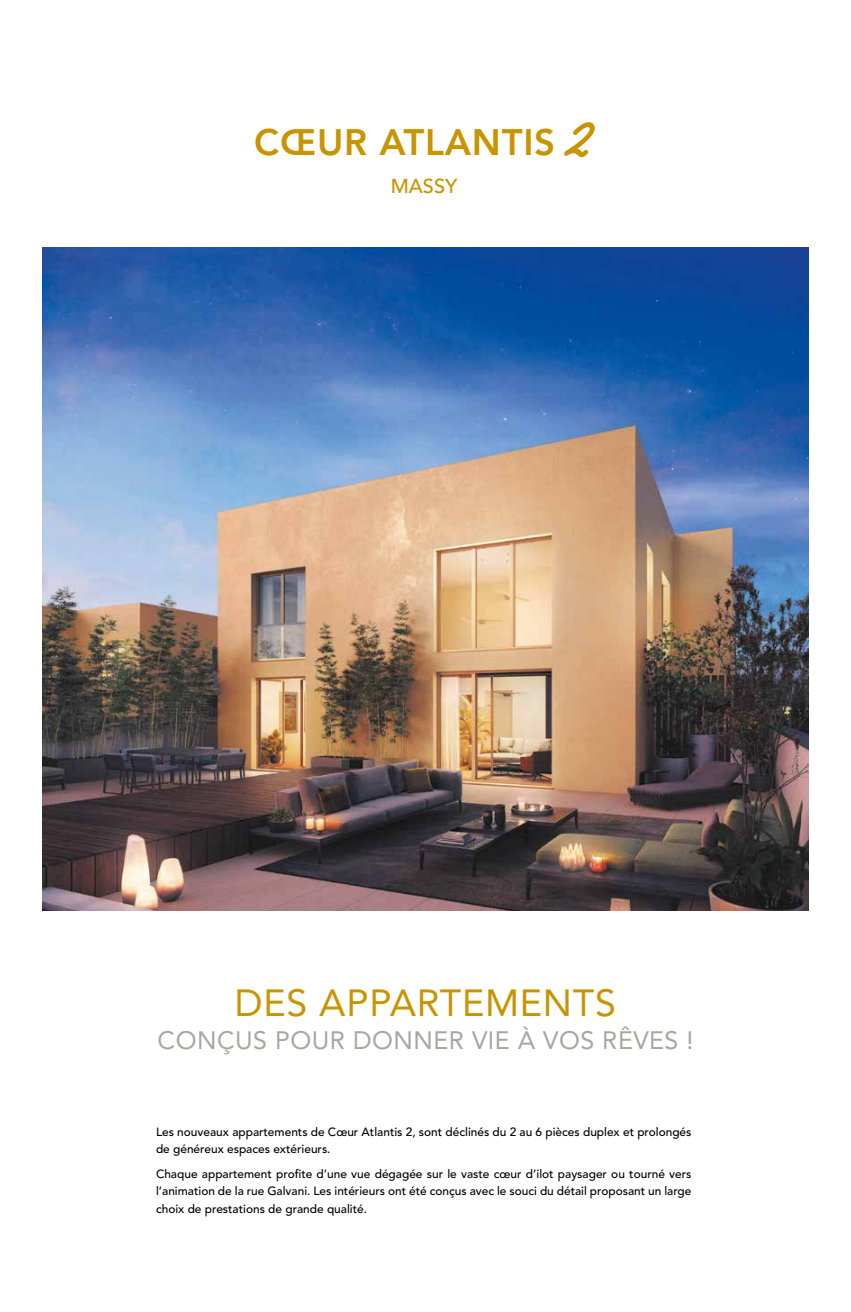
<style>
.page{position:relative;width:851px;height:1312px;background:#fff}
.page>*{position:absolute;margin:0;border:0;box-sizing:border-box;transform-origin:0 0}
.t1{font:37.5px "Avenir LT Std";letter-spacing:.02em;color:#c99400}
.t2{font:800 36.5px "Avenir LT Std";letter-spacing:.02em;color:#c99400}
.t3{font:25px "Avenir LT Std";letter-spacing:.02em;color:#aba59e}
.t4{font:500 20px "Avenir LT Std";color:#c99400}
.t5{font:500 11.88px/17.5px "Avenir LT Std";color:#000}
.s1{font-family:"Francaise Mediumdemo";font-weight:500;font-size:61px}
</style>
<div class="page">
<img style="left:43px;top:247px;width:765px;height:663px">
<svg style="left:564px;top:122px;width:31px;height:36px"></svg>
<h2 class="t2" style="left:254px;top:121px;width:339px">CŒUR ATLANTIS <span class="s1">2</span></h2>
<h3 class="t4" style="left:390px;top:174px;width:68px">MASSY</h3>
<h1 class="t1" style="left:235px;top:981px;width:382px">DES APPARTEMENTS</h1>
<h3 class="t3" style="left:158px;top:1025px;width:537px">CONÇUS POUR DONNER VIE À VOS RÊVES !</h3>
<p class="t5" style="left:156px;top:1122px;width:537px">Les nouveaux appartements de Cœur Atlantis 2, sont déclinés du 2 au 6 pièces duplex et prolongés de généreux espaces extérieurs.</p>
<p class="t5" style="left:156px;top:1164px;width:537px;text-align:justify">Chaque appartement profite d’une vue dégagée sur le vaste cœur d’ilot paysager ou tourné vers l’animation de la rue Galvani. Les intérieurs ont été conçus avec le souci du détail proposant un large choix de prestations de grande qualité.</p>
</div>
